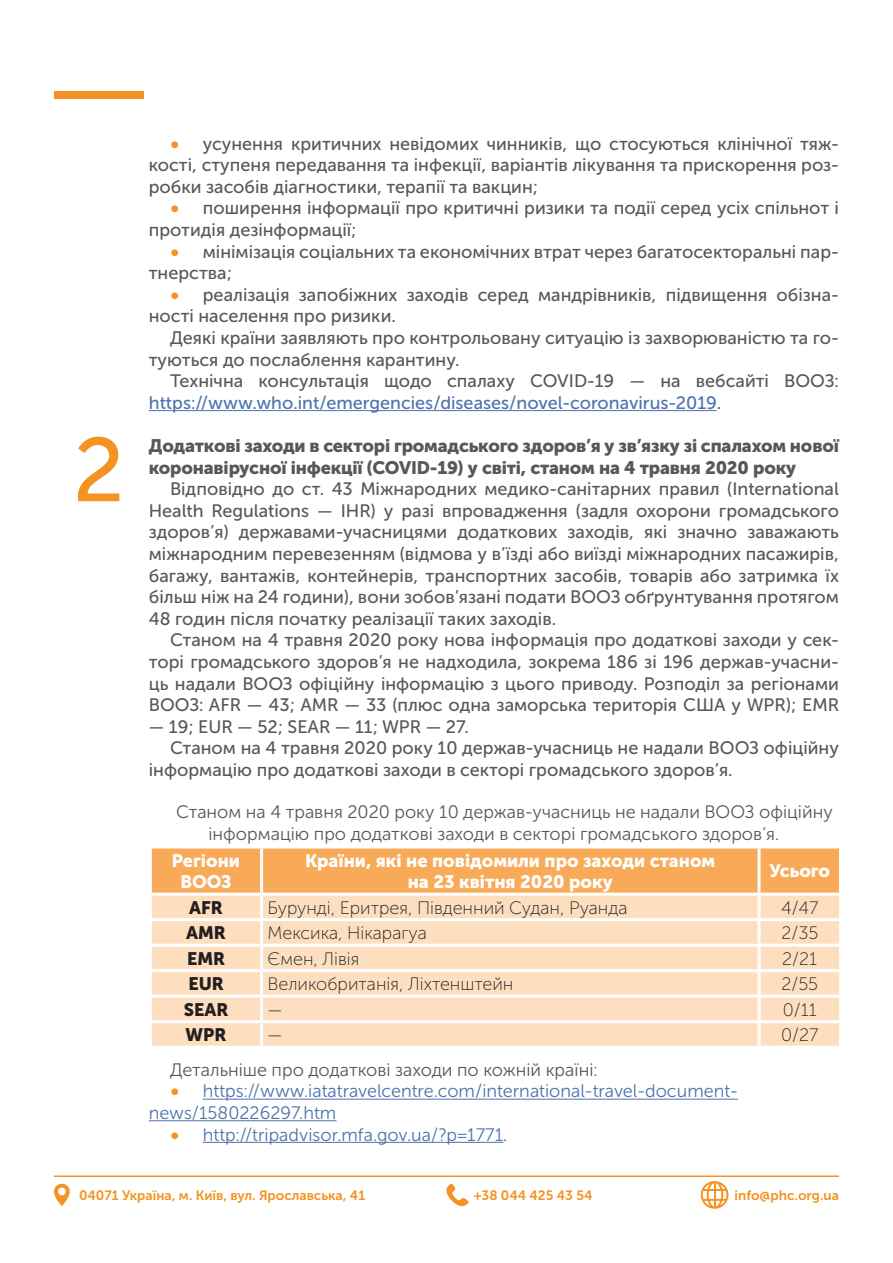
<style>
.page{position:relative;width:893px;height:1263px;background:#fff}
.page>*{position:absolute;margin:0;border:0;box-sizing:border-box;transform-origin:0 0}
.t1{font:90px "Museo Sans Cyrl 500";color:#f49222}
.t2{font:18px/21.6px "Museo Sans Cyrl 500";color:#57585a}
.t3{font:18px/21.6px "Museo Sans Cyrl 300";color:#57585a}
.t4{font:18px/21.6px "Museo Sans Cyrl 900";letter-spacing:-.01em;color:#57585a}
.t5{font:18px/21.6px "Museo Sans Cyrl 300";color:#4d72ac}
.t6{font:18px/21.6px "Museo Sans Cyrl 500";color:#4d72ac}
.t7{font:18px "Museo Sans Cyrl 100";color:#231f20}
.t8{font:18px/21.6px "Museo Sans Cyrl 900";color:#fff;text-align:center}
.t9{font:18px "Museo Sans Cyrl 900";color:#231f20}
.t10{font:13.5px "Museo Sans Cyrl 700";color:#f49222}
.s1{font-family:"Museo Sans Cyrl 900";color:#f49222}
.s2{color:#57585a}
</style>
<div class="page">
<hr style="left:54px;top:1175px;width:785px;height:2px;background:#f49222">
<svg style="left:701px;top:1181px;width:27px;height:28px"></svg>
<svg style="left:54px;top:1184px;width:16px;height:22px"></svg>
<svg style="left:446px;top:1183px;width:23px;height:23px"></svg>
<div style="left:54px;top:91px;width:90px;height:8px;background:#f49222"></div>
<hr style="left:149px;top:410px;width:568px;height:1px;background:#4d72ac">
<div style="left:152px;top:848px;width:687px;height:45px;background:#f8aa58"></div>
<div style="left:152px;top:896px;width:687px;height:150px;background:#fddfc0"></div>
<hr style="left:260px;top:848px;width:3px;height:45px;background:#fff">
<hr style="left:758px;top:848px;width:3px;height:45px;background:#fff">
<hr style="left:260px;top:896px;width:3px;height:22px;background:#fff">
<hr style="left:758px;top:896px;width:3px;height:22px;background:#fff">
<hr style="left:149px;top:918px;width:113px;height:3px;background:#fff">
<hr style="left:262px;top:918px;width:497px;height:3px;background:#fff">
<hr style="left:260px;top:921px;width:3px;height:23px;background:#fff">
<hr style="left:759px;top:918px;width:83px;height:3px;background:#fff">
<hr style="left:758px;top:921px;width:3px;height:23px;background:#fff">
<hr style="left:149px;top:944px;width:113px;height:3px;background:#fff">
<hr style="left:262px;top:944px;width:497px;height:3px;background:#fff">
<hr style="left:260px;top:947px;width:3px;height:22px;background:#fff">
<hr style="left:759px;top:944px;width:83px;height:3px;background:#fff">
<hr style="left:758px;top:947px;width:3px;height:22px;background:#fff">
<hr style="left:149px;top:969px;width:113px;height:3px;background:#fff">
<hr style="left:262px;top:969px;width:497px;height:3px;background:#fff">
<hr style="left:260px;top:972px;width:3px;height:23px;background:#fff">
<hr style="left:759px;top:969px;width:83px;height:3px;background:#fff">
<hr style="left:758px;top:972px;width:3px;height:23px;background:#fff">
<hr style="left:149px;top:995px;width:113px;height:3px;background:#fff">
<hr style="left:262px;top:995px;width:497px;height:3px;background:#fff">
<hr style="left:260px;top:998px;width:3px;height:22px;background:#fff">
<hr style="left:759px;top:995px;width:83px;height:3px;background:#fff">
<hr style="left:758px;top:998px;width:3px;height:22px;background:#fff">
<hr style="left:149px;top:1020px;width:113px;height:3px;background:#fff">
<hr style="left:262px;top:1020px;width:497px;height:3px;background:#fff">
<hr style="left:260px;top:1023px;width:3px;height:23px;background:#fff">
<hr style="left:759px;top:1020px;width:83px;height:3px;background:#fff">
<hr style="left:758px;top:1023px;width:3px;height:23px;background:#fff">
<hr style="left:203px;top:1099px;width:535px;height:1px;background:#4d72ac">
<hr style="left:149px;top:1120px;width:187px;height:1px;background:#4d72ac">
<hr style="left:203px;top:1142px;width:300px;height:1px;background:#4d72ac">
<p class="t1" style="left:73px;top:421px;width:53px">2</p>
<p class="t2" style="left:149px;top:133px;width:692px;text-align:justify;text-indent:21px"><span class="s1">•</span> усунення критичних невідомих чинників, що стосуються клінічної тяж&shy;кості, ступеня передавання та інфекції, варіантів лікування та прискорення роз&shy;робки засобів діагностики, терапії та вакцин;</p>
<p class="t2" style="left:149px;top:197px;width:692px;text-indent:21px"><span class="s1">•</span> поширення інформації про критичні ризики та події серед усіх спільнот і протидія дезінформації;</p>
<p class="t2" style="left:149px;top:241px;width:692px;text-indent:21px"><span class="s1">•</span> мінімізація соціальних та економічних втрат через багатосекторальні пар&shy;тнерства;</p>
<p class="t2" style="left:149px;top:284px;width:692px;text-indent:21px"><span class="s1">•</span> реалізація запобіжних заходів серед мандрівників, підвищення обізна&shy;ності населення про ризики.</p>
<p class="t2" style="left:149px;top:327px;width:692px;text-indent:21px">Деякі країни заявляють про контрольовану ситуацію із захворюваністю та го&shy;туються до послаблення карантину.</p>
<p class="t6" style="left:149px;top:370px;width:692px;text-indent:21px"><span class="s2">Технічна консультація щодо спалаху COVID-19 — на вебсайті ВООЗ: </span>https://www.who.int/emergencies/diseases/novel-coronavirus-2019<span class="s2">.</span></p>
<p class="t4" style="left:149px;top:435px;width:692px">Додаткові заходи в секторі громадського здоров’я у зв’язку зі спалахом нової коронавірусної інфекції (COVID-19) у світі, станом на 4 травня 2020 року</p>
<p class="t2" style="left:149px;top:478px;width:692px;text-align:justify;text-indent:21px">Відповідно до ст. 43 Міжнародних медико-санітарних правил (International Health Regulations — IHR) у разі впровадження (задля охорони громадського здоров’я) державами-учасницями додаткових заходів, які значно заважають міжнародним перевезенням (відмова у в’їзді або виїзді міжнародних пасажирів, багажу, вантажів, контейнерів, транспортних засобів, товарів або затримка їх більш ніж на 24 години), вони зобов’язані подати ВООЗ обґрунтування протягом 48 годин після початку реалізації таких заходів.</p>
<p class="t2" style="left:149px;top:629px;width:692px;text-align:justify;text-indent:21px">Станом на 4 травня 2020 року нова інформація про додаткові заходи у сек&shy;торі громадського здоров’я не надходила, зокрема 186 зі 196 держав-учасни&shy;ць надали ВООЗ офіційну інформацію з цього приводу. Розподіл за регіонами ВООЗ: AFR — 43; AMR — 33 (плюс одна заморська територія США у WPR); EMR</p>
<p class="t2" style="left:149px;top:716px;width:322px">— 19; EUR — 52; SEAR — 11; WPR — 27.</p>
<p class="t2" style="left:149px;top:737px;width:692px;text-indent:21px">Станом на 4 травня 2020 року 10 держав-учасниць не надали ВООЗ офіційну інформацію про додаткові заходи в секторі громадського здоров’я.</p>
<p class="t3" style="left:208px;top:801px;width:626px;text-indent:-32px">Станом на 4 травня 2020 року 10 держав-учасниць не надали ВООЗ офіційну інформацію про додаткові заходи в секторі громадського здоров’я.</p>
<p class="t8" style="left:172px;top:849px;width:70px">Регіони<br>ВООЗ</p>
<p class="t8" style="left:305px;top:849px;width:412px">Країни, які не повідомили про заходи станом</p>
<p class="t8" style="left:769px;top:860px;width:62px">Усього</p>
<p class="t8" style="left:408px;top:871px;width:207px">на 23 квітня 2020 року</p>
<p class="t9" style="left:189px;top:897px;width:35px">AFR</p>
<p class="t7" style="left:268px;top:898px;width:362px">Бурунді, Еритрея, Південний Судан, Руанда</p>
<p class="t7" style="left:781px;top:898px;width:39px">4/47</p>
<p class="t9" style="left:186px;top:923px;width:41px">AMR</p>
<p class="t7" style="left:268px;top:923px;width:161px">Мексика, Нікарагуа</p>
<p class="t7" style="left:781px;top:923px;width:38px">2/35</p>
<p class="t9" style="left:187px;top:948px;width:39px">EMR</p>
<p class="t7" style="left:268px;top:949px;width:93px">Ємен, Лівія</p>
<p class="t7" style="left:782px;top:949px;width:37px">2/21</p>
<p class="t9" style="left:188px;top:974px;width:37px">EUR</p>
<p class="t7" style="left:268px;top:974px;width:247px">Великобританія, Ліхтенштейн</p>
<p class="t7" style="left:781px;top:974px;width:38px">2/55</p>
<p class="t9" style="left:184px;top:999px;width:46px">SEAR</p>
<p class="t7" style="left:268px;top:1000px;width:16px">—</p>
<p class="t7" style="left:783px;top:1000px;width:36px">0/11</p>
<p class="t9" style="left:186px;top:1025px;width:42px">WPR</p>
<p class="t7" style="left:268px;top:1025px;width:16px">—</p>
<p class="t7" style="left:781px;top:1025px;width:39px">0/27</p>
<p class="t3" style="left:170px;top:1059px;width:429px">Детальніше про додаткові заходи по кожній країні:</p>
<p class="t5" style="left:149px;top:1080px;width:591px;text-indent:21px"><span class="s1">•</span> https://www.iatatravelcentre.com/international-travel-document&shy;news/1580226297.htm</p>
<p class="t5" style="left:170px;top:1124px;width:339px"><span class="s1">•</span> http://tripadvisor.mfa.gov.ua/?p=1771<span class="s2">.</span></p>
<p class="t10" style="left:79px;top:1188px;width:288px">04071 Україна, м. Київ, вул. Ярославська, 41</p>
<p class="t10" style="left:474px;top:1188px;width:120px">+38 044 425 43 54</p>
<p class="t10" style="left:735px;top:1188px;width:106px">info@phc.org.ua</p>
</div>
